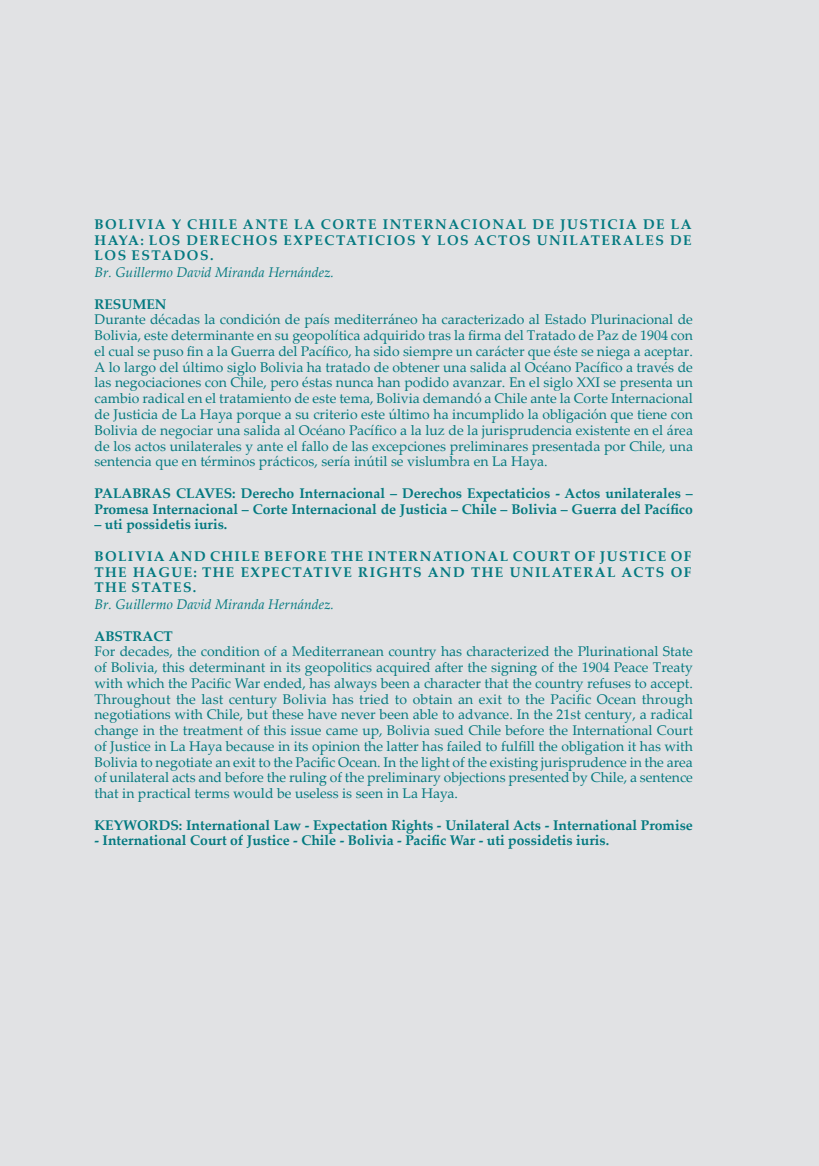
<style>
.page{position:relative;width:819px;height:1166px;background:#e1e2e4}
.page>*{position:absolute;margin:0;border:0;box-sizing:border-box;transform-origin:0 0}
.t1{font:14px/15.8px "Palatino Linotype";color:#048990;text-align:justify}
.t2{font:700 14px/15.8px "Palatino Linotype";color:#048990;text-align:justify}
.t3{font:italic 14px "Palatino Linotype";color:#048990}
</style>
<div class="page">
<p class="t2" style="left:94px;top:216px;width:599px">Bolivia y Chile ante la Corte Internacional de Justicia de la Haya: los Derechos Expectaticios y los actos unilaterales de los Estados.</p>
<p class="t3" style="left:94px;top:262px;width:241px">Br. Guillermo David Miranda Hernández.</p>
<p class="t2" style="left:94px;top:295px;width:11px">RESU</p>
<p class="t2" style="left:132px;top:295px;width:25px">MEN</p>
<p class="t1" style="left:94px;top:311px;width:600px">Durante décadas la condición de país mediterráneo ha caracterizado al Estado Plurinacional de Bolivia, este determinante en su geopolítica adquirido tras la firma del Tratado de Paz de 1904 con el cual se puso fin a la Guerra del Pacífico, ha sido siempre un carácter que éste se niega a aceptar.<br>A lo largo del último siglo Bolivia ha tratado de obtener una salida al Océano Pacífico a través de las negociaciones con Chile, pero éstas nunca han podido avanzar. En el siglo XXI se presenta un cambio radical en el tratamiento de este tema, Bolivia demandó a Chile ante la Corte Internacional de Justicia de La Haya porque a su criterio este último ha incumplido la obligación que tiene con Bolivia de negociar una salida al Océano Pacífico a la luz de la jurisprudencia existente en el área de los actos unilaterales y ante el fallo de las excepciones preliminares presentada por Chile, una sentencia que en términos prácticos, sería inútil se vislumbra en La Haya.</p>
<p class="t2" style="left:94px;top:484px;width:11px">PALA</p>
<p class="t2" style="left:132px;top:484px;width:20px">BRAS</p>
<p class="t2" style="left:176px;top:484px;width:21px">CLAVES</p>
<p class="t2" style="left:94px;top:484px;width:600px;text-align:right">: Derecho Internacional – Derechos Expectaticios - Actos unilaterales –<br>Promesa Internacional – Corte Internacional de Justicia – Chile – Bolivia – Guerra del Pacífico</p>
<p class="t2" style="left:94px;top:516px;width:134px">– uti possidetis iuris.</p>
<p class="t2" style="left:94px;top:547px;width:599px">Bolivia and Chile before the International Court of Justice of The Hague: the expectative rights and the unilateral acts of the States.</p>
<p class="t3" style="left:94px;top:594px;width:241px">Br. Guillermo David Miranda Hernández.</p>
<p class="t2" style="left:94px;top:627px;width:31px">ABSTRA</p>
<p class="t2" style="left:153px;top:627px;width:20px">CT</p>
<p class="t1" style="left:94px;top:643px;width:600px">For decades, the condition of a Mediterranean country has characterized the Plurinational State of Bolivia, this determinant in its geopolitics acquired after the signing of the 1904 Peace Treaty with which the Pacific War ended, has always been a character that the country refuses to accept.<br>Throughout the last century Bolivia has tried to obtain an exit to the Pacific Ocean through negotiations with Chile, but these have never been able to advance. In the 21st century, a radical change in the treatment of this issue came up, Bolivia sued Chile before the International Court of Justice in La Haya because in its opinion the latter has failed to fulfill the obligation it has with Bolivia to negotiate an exit to the Pacific Ocean. In the light of the existing jurisprudence in the area of unilateral acts and before the ruling of the preliminary objections presented by Chile, a sentence that in practical terms would be useless is seen in La Haya.</p>
<p class="t2" style="left:94px;top:816px;width:54px">KEYWORDS</p>
<p class="t2" style="left:179px;top:816px;width:516px">: International Law - Expectation Rights - Unilateral Acts - International Promise</p>
<p class="t2" style="left:94px;top:832px;width:516px">- International Court of Justice - Chile - Bolivia - Pacific War - uti possidetis iuris.</p>
</div>
